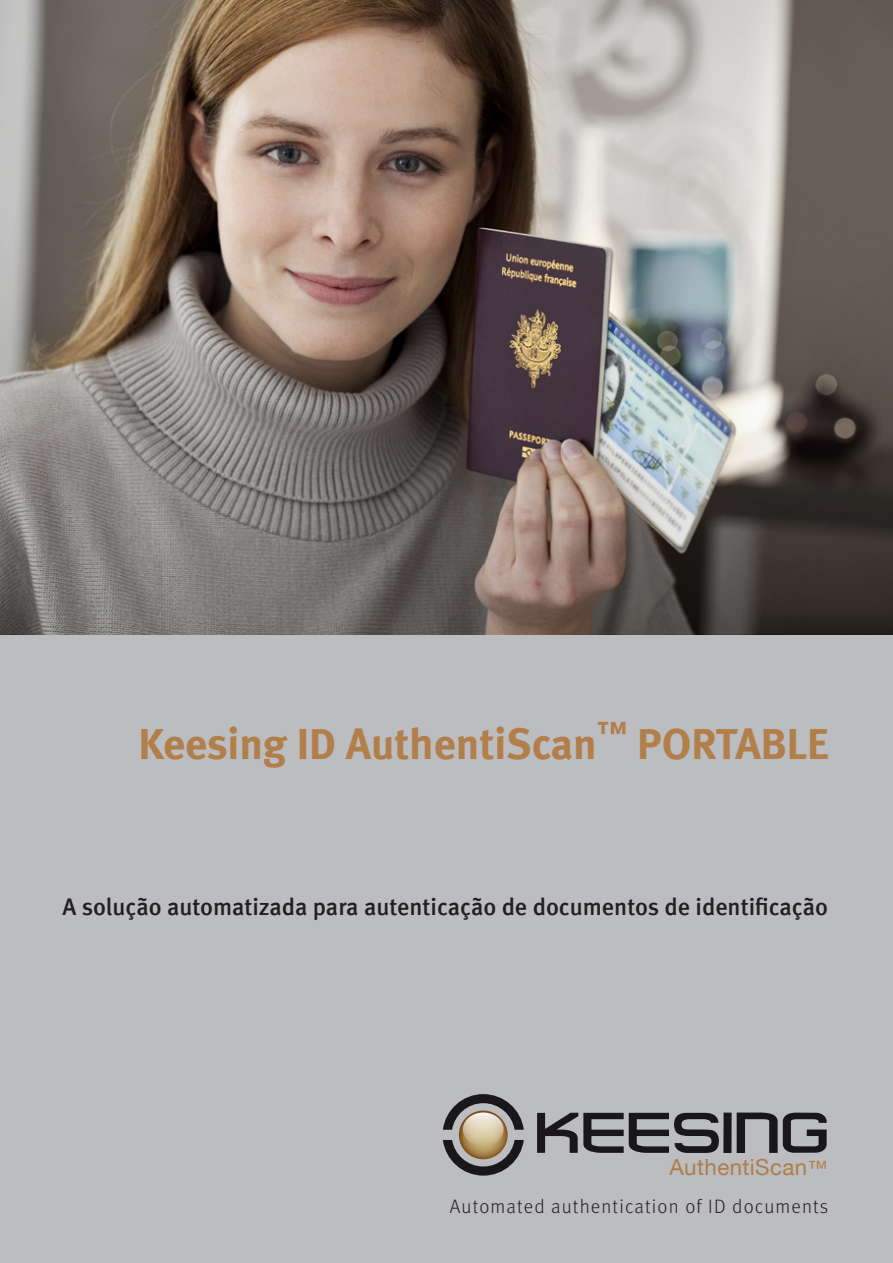
<style>
.page{position:relative;width:893px;height:1263px;background:#bcbdc0}
.page>*{position:absolute;margin:0;border:0;box-sizing:border-box;transform-origin:0 0}
.t1{font:700 43.5px "Meta";color:#b27e4a}
.t2{font:500 24px "Meta";color:#231f20}
.t3{font:22.2px "Helvetica Neue LT";letter-spacing:.02em;color:#ae7e48}
.t4{font:300 19.5px "Meta Pro";letter-spacing:.06em;color:#231f20}
.s1{font-size:19.65px}
</style>
<div class="page">
<img style="left:0;top:0;width:893px;height:634px">
<svg style="left:537px;top:1112px;width:290px;height:41px"></svg>
<svg style="left:443px;top:1094px;width:81px;height:36px"></svg>
<svg style="left:443px;top:1140px;width:81px;height:35px"></svg>
<svg style="left:459px;top:1110px;width:49px;height:49px"></svg>
<svg style="left:463px;top:1112px;width:41px;height:34px"></svg>
<h1 class="t1" style="left:138px;top:718px;width:692px">Keesing ID AuthentiScan<sup>™</sup> PORTABLE</h1>
<p class="t2" style="left:63px;top:892px;width:767px">A solução automatizada para autenticação de documentos de identificação</p>
<p class="t3" style="left:669px;top:1154px;width:159px">AuthentiScan<span class="s1">™</span></p>
<p class="t4" style="left:450px;top:1192px;width:380px">Automated authentication of ID documents</p>
</div>
